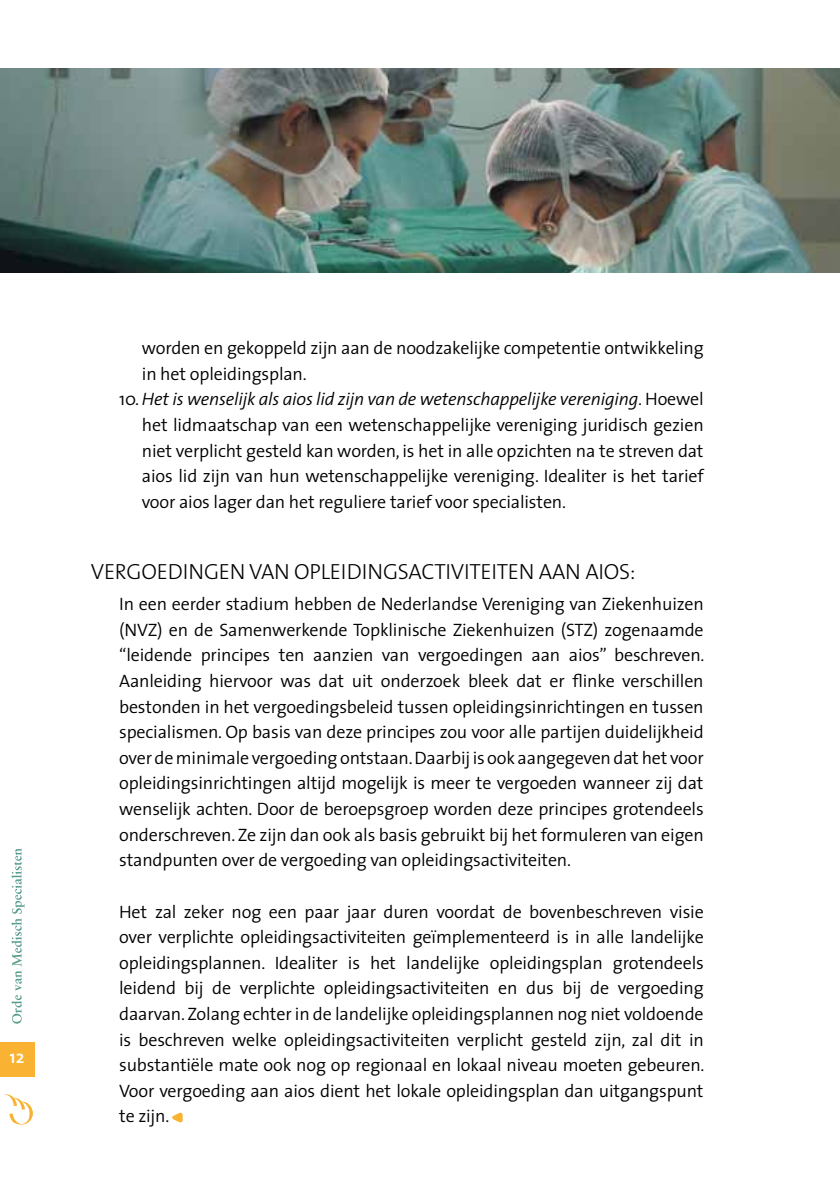
<style>
.page{position:relative;width:840px;height:1191px;background:#fff}
.page>*{position:absolute;margin:0;border:0;box-sizing:border-box;transform-origin:0 0}
.t1{font:300 22px "The Mix";letter-spacing:-.01em;color:#000}
.t2{font:300 18px/25.6px "The Sans";letter-spacing:-.01em;color:#000;text-align:justify}
.t3{font:600 18px "The Mix";color:#fff}
.s1{font-style:italic}
</style>
<div class="page">
<img style="left:0;top:68px;width:839px;height:204px">
<svg style="left:5px;top:1094px;width:28px;height:31px"></svg>
<div style="left:0;top:1042px;width:34px;height:34px;background:#f9b231"></div>
<svg style="left:11px;top:848px;width:13px;height:175px"></svg>
<svg style="left:172px;top:1112px;width:10px;height:11px"></svg>
<p class="t3" style="left:10px;top:1041px;width:16px">12</p>
<p class="t2" style="left:142px;top:335px;width:563px">worden en gekoppeld zijn aan de noodzakelijke competentie ontwikkeling in het opleidingsplan.</p>
<p class="t2" style="left:142px;top:386px;width:563px;text-indent:-23px">10. <span class="s1">Het is wenselijk als aios lid zijn van de wetenschappelijke vereniging.</span> Hoewel het lidmaatschap van een wetenschappelijke vereniging juridisch gezien niet verplicht gesteld kan worden, is het in alle opzichten na te streven dat aios lid zijn van hun wetenschappelijke vereniging. Idealiter is het tarief voor aios lager dan het reguliere tarief voor specialisten.</p>
<p class="t1" style="left:91px;top:553px;width:546px">VERGOEDINGEN VAN OPLEIDINGSACTIVITEITEN AAN AIOS:</p>
<p class="t2" style="left:119px;top:591px;width:586px">In een eerder stadium hebben de Nederlandse Vereniging van Ziekenhuizen (NVZ) en de Samenwerkende Topklinische Ziekenhuizen (STZ) zogenaamde “leidende principes ten aanzien van vergoedingen aan aios” beschreven.<br>Aanleiding hiervoor was dat uit onderzoek bleek dat er flinke verschillen bestonden in het vergoedingsbeleid tussen opleidingsinrichtingen en tussen specialismen. Op basis van deze principes zou voor alle partijen duidelijkheid over de minimale vergoeding ontstaan. Daarbij is ook aangegeven dat het voor opleidingsinrichtingen altijd mogelijk is meer te vergoeden wanneer zij dat wenselijk achten. Door de beroepsgroep worden deze principes grotendeels onderschreven. Ze zijn dan ook als basis gebruikt bij het formuleren van eigen standpunten over de vergoeding van opleidingsactiviteiten.</p>
<p class="t2" style="left:119px;top:898px;width:586px">Het zal zeker nog een paar jaar duren voordat de bovenbeschreven visie over verplichte opleidingsactiviteiten geïmplementeerd is in alle landelijke opleidingsplannen. Idealiter is het landelijke opleidingsplan grotendeels leidend bij de verplichte opleidingsactiviteiten en dus bij de vergoeding daarvan. Zolang echter in de landelijke opleidingsplannen nog niet voldoende is beschreven welke opleidingsactiviteiten verplicht gesteld zijn, zal dit in substantiële mate ook nog op regionaal en lokaal niveau moeten gebeuren.<br>Voor vergoeding aan aios dient het lokale opleidingsplan dan uitgangspunt te zijn.</p>
</div>
